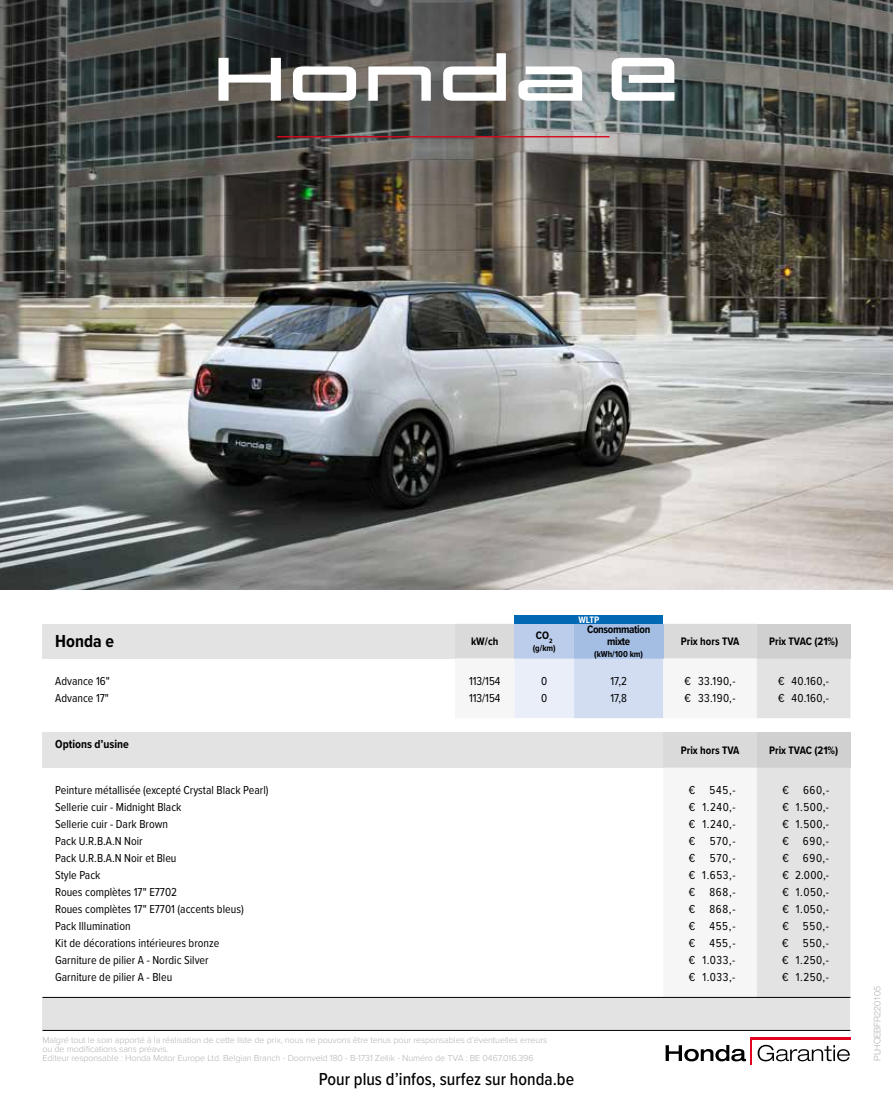
<style>
.page{position:relative;width:893px;height:1106px;background:#fff}
.page>*{position:absolute;margin:0;border:0;box-sizing:border-box;transform-origin:0 0}
.t1{font:500 18px "Proxima Nova Cond";color:#000}
.t2{font:700 18px "Proxima Nova Cond";color:#000}
.t3{font:12px "Proxima Nova Cond";color:#000}
.t4{font:700 12px "Proxima Nova Cond";color:#000}
.t5{font:700 11.25px "Proxima Nova Cond";color:#000}
.t6{font:700 11.25px/12px "Proxima Nova Cond";letter-spacing:-.03em;color:#000;text-align:center}
.t7{font:700 9.75px "Proxima Nova Cond";color:#fff}
.t8{font:300 9px/9px "Proxima Nova";letter-spacing:-.01em;color:#b3b2b2}
.t9{font:700 9px "Proxima Nova Cond";color:#000}
.t10{font:300 9px "Helvetica Neue LT Std";letter-spacing:-.01em;color:#b3b2b2}
</style>
<div class="page">
<img style="left:0;top:261px;width:893px;height:328px">
<svg style="left:0;top:0;width:893px;height:261px"></svg>
<div style="left:43px;top:997px;width:807px;height:33px;background:#e3e3e3"></div>
<div style="left:514px;top:615px;width:149px;height:9px;background:#0069b4"></div>
<div style="left:43px;top:624px;width:412px;height:34px;background:#e3e3e3"></div>
<svg style="left:455px;top:624px;width:395px;height:94px"></svg>
<hr style="left:43px;top:1030px;width:807px;height:1px;background:#000">
<div style="left:43px;top:732px;width:620px;height:35px;background:#e3e3e3"></div>
<div style="left:663px;top:732px;width:94px;height:35px;background:#dadada"></div>
<div style="left:757px;top:732px;width:93px;height:35px;background:#d0d0d0"></div>
<svg style="left:663px;top:767px;width:187px;height:230px"></svg>
<hr style="left:43px;top:997px;width:807px;height:1px;background:#000">
<hr style="left:277px;top:136px;width:332px;height:1px;background:#d6081f">
<hr style="left:750px;top:1037px;width:100px;height:3px;background:#e30520">
<hr style="left:750px;top:1037px;width:2px;height:27px;background:#e30520">
<svg style="left:666px;top:1045px;width:80px;height:16px"></svg>
<svg style="left:758px;top:1044px;width:92px;height:17px"></svg>
<svg style="left:218px;top:58px;width:63px;height:43px"></svg>
<svg style="left:293px;top:66px;width:63px;height:35px"></svg>
<svg style="left:368px;top:66px;width:63px;height:35px"></svg>
<svg style="left:443px;top:53px;width:63px;height:48px"></svg>
<svg style="left:518px;top:66px;width:64px;height:35px"></svg>
<svg style="left:612px;top:58px;width:62px;height:43px"></svg>
<h1 class="t2" style="left:55px;top:628px;width:60px">Honda e</h1>
<p class="t5" style="left:471px;top:633px;width:29px">kW/ch</p>
<p class="t5" style="left:536px;top:626px;width:18px">CO<sub>2</sub></p>
<p class="t9" style="left:533px;top:641px;width:24px">(g/km)</p>
<p class="t7" style="left:578px;top:612px;width:22px">WLTP</p>
<p class="t6" style="left:587px;top:623px;width:65px">Consommation mixte</p>
<p class="t9" style="left:594px;top:647px;width:50px">(kWh/100 km)</p>
<p class="t5" style="left:681px;top:632px;width:60px">Prix hors TVA</p>
<p class="t5" style="left:769px;top:632px;width:71px">Prix TVAC (21%)</p>
<p class="t3" style="left:55px;top:671px;width:56px">Advance 16"</p>
<p class="t3" style="left:469px;top:671px;width:33px">113/154</p>
<p class="t3" style="left:541px;top:671px;width:8px">0</p>
<p class="t3" style="left:610px;top:671px;width:18px">17,2</p>
<p class="t3" style="left:685px;top:671px;width:52px">€ 33.190,-</p>
<p class="t3" style="left:778px;top:671px;width:53px">€ 40.160,-</p>
<p class="t3" style="left:55px;top:688px;width:55px">Advance 17"</p>
<p class="t3" style="left:469px;top:688px;width:33px">113/154</p>
<p class="t3" style="left:541px;top:688px;width:8px">0</p>
<p class="t3" style="left:610px;top:688px;width:18px">17,8</p>
<p class="t3" style="left:685px;top:688px;width:52px">€ 33.190,-</p>
<p class="t3" style="left:778px;top:688px;width:53px">€ 40.160,-</p>
<p class="t4" style="left:55px;top:735px;width:75px">Options d’usine</p>
<p class="t5" style="left:681px;top:742px;width:60px">Prix hors TVA</p>
<p class="t5" style="left:769px;top:742px;width:71px">Prix TVAC (21%)</p>
<p class="t3" style="left:55px;top:780px;width:215px">Peinture métallisée (excepté Crystal Black Pearl)</p>
<p class="t3" style="left:689px;top:780px;width:48px">€ 545,-</p>
<p class="t3" style="left:782px;top:780px;width:48px">€ 660,-</p>
<p class="t3" style="left:55px;top:797px;width:128px">Sellerie cuir - Midnight Black</p>
<p class="t3" style="left:689px;top:797px;width:48px">€ 1.240,-</p>
<p class="t3" style="left:782px;top:797px;width:48px">€ 1.500,-</p>
<p class="t3" style="left:55px;top:814px;width:114px">Sellerie cuir - Dark Brown</p>
<p class="t3" style="left:689px;top:814px;width:48px">€ 1.240,-</p>
<p class="t3" style="left:782px;top:814px;width:48px">€ 1.500,-</p>
<p class="t3" style="left:55px;top:831px;width:89px">Pack U.R.B.A.N Noir</p>
<p class="t3" style="left:689px;top:831px;width:48px">€ 570,-</p>
<p class="t3" style="left:782px;top:831px;width:48px">€ 690,-</p>
<p class="t3" style="left:55px;top:848px;width:123px">Pack U.R.B.A.N Noir et Bleu</p>
<p class="t3" style="left:689px;top:848px;width:48px">€ 570,-</p>
<p class="t3" style="left:782px;top:848px;width:48px">€ 690,-</p>
<p class="t3" style="left:55px;top:866px;width:47px">Style Pack</p>
<p class="t3" style="left:689px;top:866px;width:48px">€ 1.653,-</p>
<p class="t3" style="left:782px;top:866px;width:48px">€ 2.000,-</p>
<p class="t3" style="left:55px;top:883px;width:123px">Roues complètes 17" E7702</p>
<p class="t3" style="left:689px;top:883px;width:48px">€ 868,-</p>
<p class="t3" style="left:782px;top:883px;width:48px">€ 1.050,-</p>
<p class="t3" style="left:55px;top:900px;width:190px">Roues complètes 17" E7701 (accents bleus)</p>
<p class="t3" style="left:689px;top:900px;width:48px">€ 868,-</p>
<p class="t3" style="left:782px;top:900px;width:48px">€ 1.050,-</p>
<p class="t3" style="left:55px;top:917px;width:77px">Pack Illumination</p>
<p class="t3" style="left:689px;top:917px;width:48px">€ 455,-</p>
<p class="t3" style="left:782px;top:917px;width:48px">€ 550,-</p>
<p class="t3" style="left:55px;top:934px;width:166px">Kit de décorations intérieures bronze</p>
<p class="t3" style="left:689px;top:934px;width:48px">€ 455,-</p>
<p class="t3" style="left:782px;top:934px;width:48px">€ 550,-</p>
<p class="t3" style="left:55px;top:951px;width:155px">Garniture de pilier A - Nordic Silver</p>
<p class="t3" style="left:689px;top:951px;width:48px">€ 1.033,-</p>
<p class="t3" style="left:782px;top:951px;width:48px">€ 1.250,-</p>
<p class="t3" style="left:55px;top:968px;width:119px">Garniture de pilier A - Bleu</p>
<p class="t3" style="left:689px;top:968px;width:48px">€ 1.033,-</p>
<p class="t3" style="left:782px;top:968px;width:48px">€ 1.250,-</p>
<p class="t8" style="left:43px;top:1034px;width:506px">Malgré tout le soin apporté à la réalisation de cette liste de prix, nous ne pouvons être tenus pour responsables d’éventuelles erreurs ou de modifications sans préavis.<br>Editeur responsable : Honda Motor Europe Ltd. Belgian Branch - Doornveld 180 - B-1731 Zellik - Numéro de TVA : BE 0467.016.396</p>
<h1 class="t1" style="left:319px;top:1065px;width:257px">Pour plus d’infos, surfez sur honda.be</h1>
<p class="t10" style="left:872px;top:1060px;width:76px;rotate:-90deg">PLHOEBFR220105</p>
</div>
